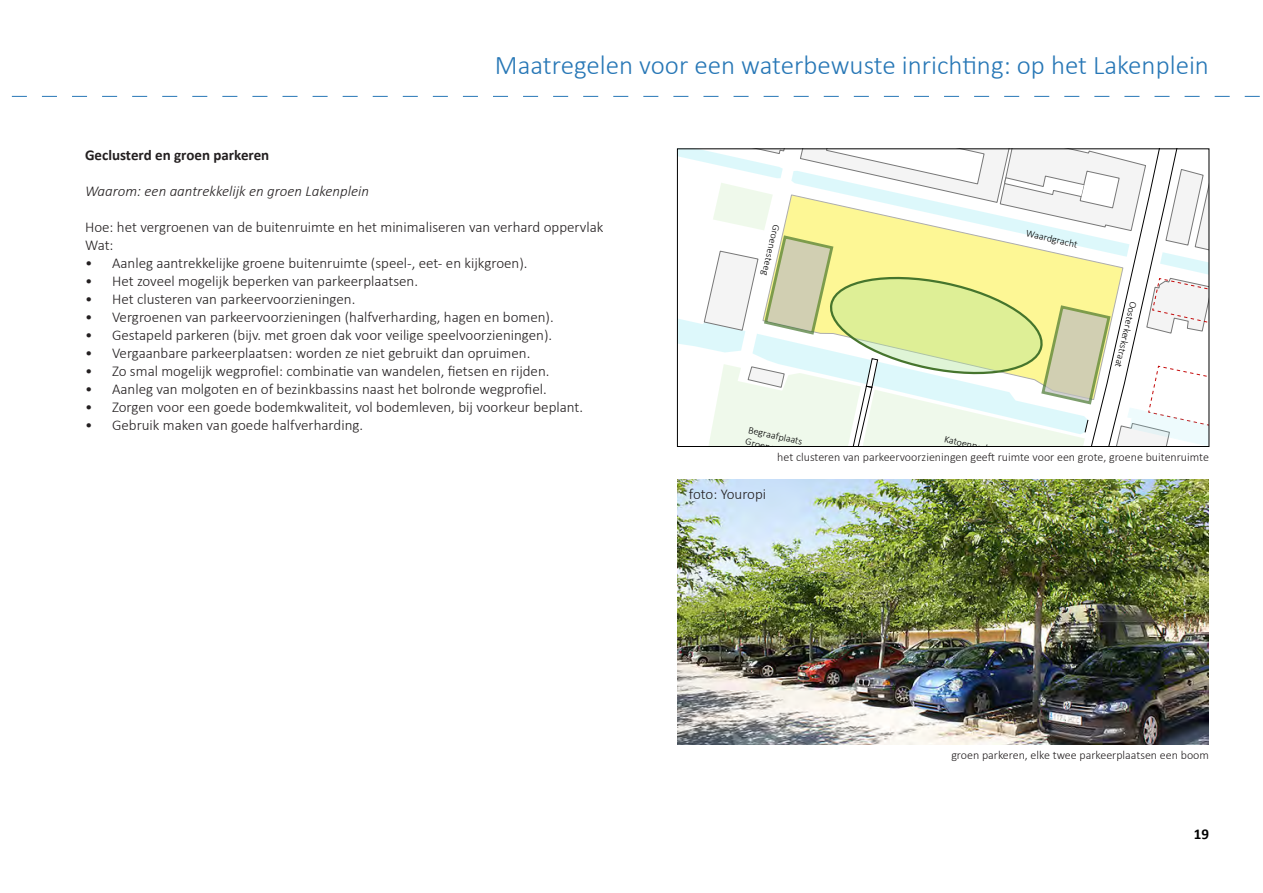
<style>
.page{position:relative;width:1263px;height:893px;background:#fff}
.page>*{position:absolute;margin:0;border:0;box-sizing:border-box;transform-origin:0 0}
.t1{font:300 27px "Calibri";color:#2777b6}
.t2{font:300 15px "Calibri";color:#231f20}
.t3{font:italic 300 15px "Calibri";color:#231f20}
.t4{font:700 15px "Calibri";color:#231f20}
.t5{font:700 15px "Calibri";color:#000}
.t6{font:300 12px "Calibri";color:#231f20}
.t7{font:300 10.2px/12.1px "Calibri";color:#000}
</style>
<div class="page">
<svg style="left:11px;top:96px;width:1249px;height:1px"></svg>
<svg style="left:679px;top:151px;width:528px;height:294px"></svg>
<div style="left:677px;top:149px;width:532px;height:298px;border:1px solid #000"></div>
<img style="left:677px;top:479px;width:532px;height:265px">
<p class="t1" style="left:495px;top:49px;width:716px">Maatregelen voor een waterbewuste inrichting: op het Lakenplein</p>
<p class="t4" style="left:85px;top:146px;width:186px">Geclusterd en groen parkeren</p>
<p class="t3" style="left:85px;top:182px;width:285px">Waarom: een aantrekkelijk en groen Lakenplein</p>
<p class="t2" style="left:85px;top:218px;width:520px">Hoe: het vergroenen van de buitenruimte en het minimaliseren van verhard oppervlak</p>
<p class="t2" style="left:85px;top:236px;width:30px">Wat:</p>
<p class="t2" style="left:85px;top:254px;width:444px">• Aanleg aantrekkelijke groene buitenruimte (speel-, eet- en kijkgroen).</p>
<p class="t2" style="left:85px;top:272px;width:335px">• Het zoveel mogelijk beperken van parkeerplaatsen.</p>
<p class="t2" style="left:85px;top:290px;width:272px">• Het clusteren van parkeervoorzieningen.</p>
<p class="t2" style="left:85px;top:308px;width:470px">• Vergroenen van parkeervoorzieningen (halfverharding, hagen en bomen).</p>
<p class="t2" style="left:85px;top:326px;width:469px">• Gestapeld parkeren (bijv. met groen dak voor veilige speelvoorzieningen).</p>
<p class="t2" style="left:85px;top:344px;width:447px">• Vergaanbare parkeerplaatsen: worden ze niet gebruikt dan opruimen.</p>
<p class="t2" style="left:85px;top:362px;width:466px">• Zo smal mogelijk wegprofiel: combinatie van wandelen, fietsen en rijden.</p>
<p class="t2" style="left:85px;top:380px;width:463px">• Aanleg van molgoten en of bezinkbassins naast het bolronde wegprofiel.</p>
<p class="t2" style="left:85px;top:398px;width:499px">• Zorgen voor een goede bodemkwaliteit, vol bodemleven, bij voorkeur beplant.</p>
<p class="t2" style="left:85px;top:416px;width:280px">• Gebruik maken van goede halfverharding.</p>
<p class="t7" style="left:783px;top:226px;width:54px;rotate:103deg">Groenesteeg</p>
<p class="t7" style="left:1028px;top:227px;width:54px;rotate:13deg">Waardgracht</p>
<p class="t7" style="left:1140px;top:303px;width:69px;rotate:103deg">Oosterkerkstraat</p>
<p class="t7" style="left:750px;top:423px;width:57px;rotate:13deg">Begraafplaats<br>Groenesteeg</p>
<p class="t7" style="left:946px;top:433px;width:48px;rotate:13deg">Katoenpark</p>
<p class="t6" style="left:777px;top:449px;width:433px">het clusteren van parkeervoorzieningen geeft ruimte voor een grote, groene buitenruimte</p>
<p class="t2" style="left:689px;top:485px;width:79px">foto: Youropi</p>
<p class="t6" style="left:951px;top:747px;width:259px">groen parkeren, elke twee parkeerplaatsen een boom</p>
<p class="t5" style="left:1194px;top:825px;width:17px">19</p>
</div>
